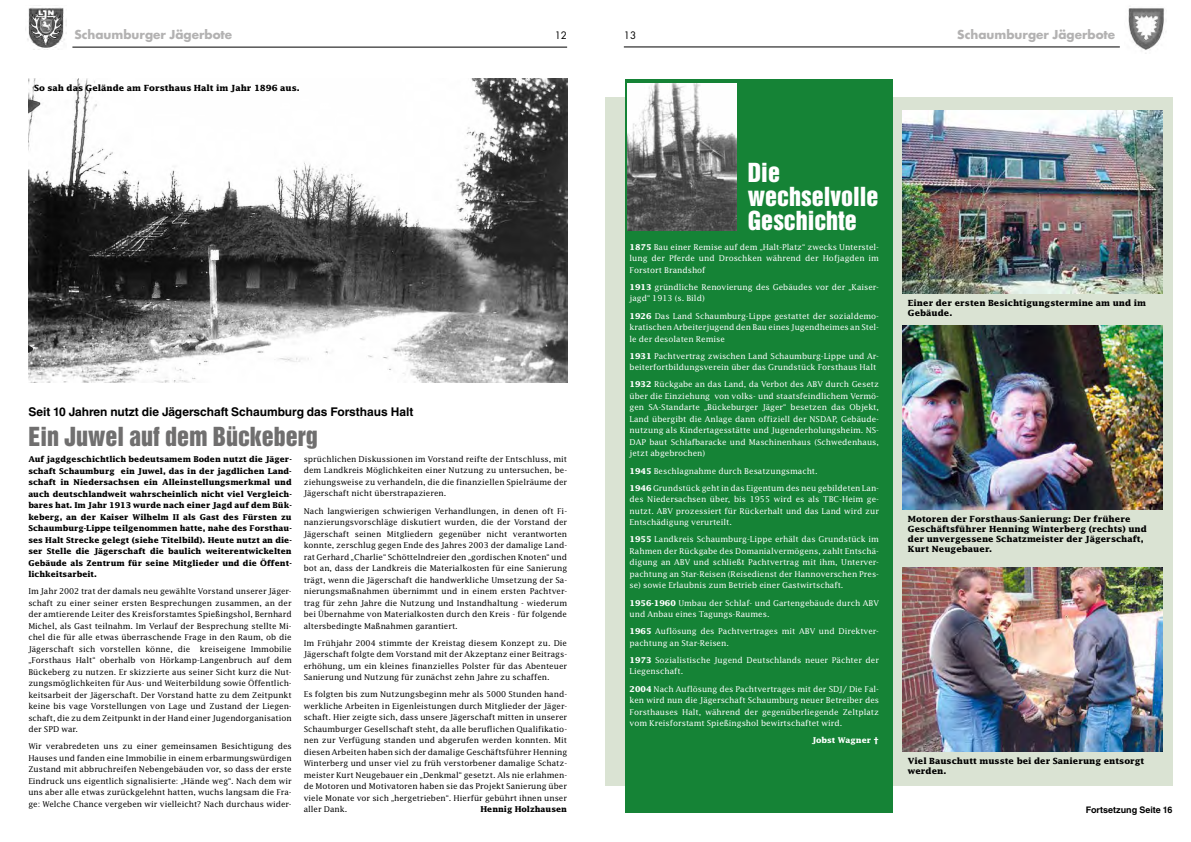
<style>
.page{position:relative;width:1191px;height:842px;background:#fff}
.page>*{position:absolute;margin:0;border:0;box-sizing:border-box;transform-origin:0 0}
.t1{font:24px/24px "Helvetica Inserat LT Std";color:#fff}
.t2{font:24px "Helvetica Inserat LT Std";color:#706f6f}
.t3{font:700 12px "Helvetica LT Std";color:#000}
.t4{font:700 12px "Futura Std";color:#b3b2b2}
.t5{font:10px "Futura Std";color:#000}
.t6{font:700 9px "Helvetica LT Std";color:#000}
.t7{font:700 8.5px/10px "Lucida Std";color:#000}
.t8{font:8px/11.5px "Lucida Std";color:#000;text-align:justify}
.t9{font:8px/11.5px "Lucida Std";color:#fff;text-align:justify}
.t10{font:700 8px/11.5px "Lucida Std";color:#000;text-align:justify}
.t11{font:700 8px "Lucida Std";color:#fff}
.s1{font-weight:700}
</style>
<div class="page">
<img style="left:27px;top:7px;width:40px;height:41px">
<hr style="left:72px;top:47px;width:495px;height:1px;background:#000">
<img style="left:1128px;top:8px;width:36px;height:46px">
<hr style="left:624px;top:47px;width:495px;height:1px;background:#000">
<div style="left:605px;top:97px;width:567px;height:688px;background:#dae3d3"></div>
<img style="left:28px;top:79px;width:539px;height:304px">
<img style="left:902px;top:110px;width:260px;height:184px">
<img style="left:902px;top:326px;width:260px;height:184px">
<img style="left:902px;top:567px;width:260px;height:184px">
<div style="left:625px;top:80px;width:267px;height:733px;background:#158336"></div>
<img style="left:627px;top:83px;width:109px;height:147px">
<h2 class="t4" style="left:74px;top:26px;width:159px">Schaumburger Jägerbote</h2>
<p class="t5" style="left:555px;top:29px;width:14px">12</p>
<p class="t5" style="left:624px;top:29px;width:14px">13</p>
<h2 class="t4" style="left:957px;top:26px;width:159px">Schaumburger Jägerbote</h2>
<p class="t7" style="left:34px;top:83px;width:267px">So sah das Gelände am Forsthaus Halt im Jahr 1896 aus.</p>
<h2 class="t3" style="left:28px;top:405px;width:386px">Seit 10 Jahren nutzt die Jägerschaft Schaumburg das Forsthaus Halt</h2>
<h1 class="t2" style="left:28px;top:422px;width:291px">Ein Juwel auf dem Bückeberg</h1>
<p class="t10" style="left:28px;top:453px;width:265px">Auf jagdgeschichtlich bedeutsamem Boden nutzt die Jäger&shy;schaft Schaumburg ein Juwel, das in der jagdlichen Land&shy;schaft in Niedersachsen ein Alleinstellungsmerkmal und auch deutschlandweit wahrscheinlich nicht viel Vergleich&shy;bares hat. Im Jahr 1913 wurde nach einer Jagd auf dem Büc&shy;keberg, an der Kaiser Wilhelm II als Gast des Fürsten zu Schaumburg-Lippe teilgenommen hatte, nahe des Forsthau&shy;ses Halt Strecke gelegt (siehe Titelbild). Heute nutzt an die&shy;ser Stelle die Jägerschaft die baulich weiterentwickelten Gebäude als Zentrum für seine Mitglieder und die Öffent&shy;lichkeitsarbeit.</p>
<p class="t8" style="left:28px;top:585px;width:265px">Im Jahr 2002 trat der damals neu gewählte Vorstand unserer Jäger&shy;schaft zu einer seiner ersten Besprechungen zusammen, an der der amtierende Leiter des Kreisforstamtes Spießingshol, Bernhard Michel, als Gast teilnahm. Im Verlauf der Besprechung stellte Mi&shy;chel die für alle etwas überraschende Frage in den Raum, ob die Jägerschaft sich vorstellen könne, die kreiseigene Immobilie „Forsthaus Halt“ oberhalb von Hörkamp-Langenbruch auf dem Bückeberg zu nutzen. Er skizzierte aus seiner Sicht kurz die Nut&shy;zungsmöglichkeiten für Aus- und Weiterbildung sowie Öffentlich&shy;keitsarbeit der Jägerschaft. Der Vorstand hatte zu dem Zeitpunkt keine bis vage Vorstellungen von Lage und Zustand der Liegen&shy;schaft, die zu dem Zeitpunkt in der Hand einer Jugendorganisation der SPD war.</p>
<p class="t8" style="left:28px;top:740px;width:265px">Wir verabredeten uns zu einer gemeinsamen Besichtigung des Hauses und fanden eine Immobilie in einem erbarmungswürdigen Zustand mit abbruchreifen Nebengebäuden vor, so dass der erste Eindruck uns eigentlich signalisierte: „Hände weg“. Nach dem wir uns aber alle etwas zurückgelehnt hatten, wuchs langsam die Fra&shy;ge: Welche Chance vergeben wir vielleicht? Nach durchaus wider-</p>
<p class="t8" style="left:304px;top:453px;width:265px">sprüchlichen Diskussionen im Vorstand reifte der Entschluss, mit dem Landkreis Möglichkeiten einer Nutzung zu untersuchen, be&shy;ziehungsweise zu verhandeln, die die finanziellen Spielräume der Jägerschaft nicht überstrapazieren.</p>
<p class="t8" style="left:304px;top:505px;width:265px">Nach langwierigen schwierigen Verhandlungen, in denen oft Fi&shy;nanzierungsvorschläge diskutiert wurden, die der Vorstand der Jägerschaft seinen Mitgliedern gegenüber nicht verantworten konnte, zerschlug gegen Ende des Jahres 2003 der damalige Land&shy;rat Gerhard „Charlie“ Schöttelndreier den „gordischen Knoten“ und bot an, dass der Landkreis die Materialkosten für eine Sanierung trägt, wenn die Jägerschaft die handwerkliche Umsetzung der Sa&shy;nierungsmaßnahmen übernimmt und in einem ersten Pachtver&shy;trag für zehn Jahre die Nutzung und Instandhaltung - wiederum bei Übernahme von Materialkosten durch den Kreis - für folgende altersbedingte Maßnahmen garantiert.</p>
<p class="t8" style="left:304px;top:637px;width:265px">Im Frühjahr 2004 stimmte der Kreistag diesem Konzept zu. Die Jägerschaft folgte dem Vorstand mit der Akzeptanz einer Beitrags&shy;erhöhung, um ein kleines finanzielles Polster für das Abenteuer Sanierung und Nutzung für zunächst zehn Jahre zu schaffen.</p>
<p class="t8" style="left:304px;top:689px;width:265px">Es folgten bis zum Nutzungsbeginn mehr als 5000 Stunden hand&shy;werkliche Arbeiten in Eigenleistungen durch Mitglieder der Jäger&shy;schaft. Hier zeigte sich, dass unsere Jägerschaft mitten in unserer Schaumburger Gesellschaft steht, da alle beruflichen Qualifikatio&shy;nen zur Verfügung standen und abgerufen werden konnten. Mit diesen Arbeiten haben sich der damalige Geschäftsführer Henning Winterberg und unser viel zu früh verstorbener damalige Schatz&shy;meister Kurt Neugebauer ein „Denkmal“ gesetzt. Als nie erlahmen&shy;de Motoren und Motivatoren haben sie das Projekt Sanierung über viele Monate vor sich „hergetrieben“. Hierfür gebührt ihnen unser aller Dank.</p>
<p class="t10" style="left:480px;top:804px;width:88px">Hennig Holzhausen</p>
<h1 class="t1" style="left:748px;top:161px;width:132px">Die wechselvolle<br>Geschichte</h1>
<p class="t9" style="left:629px;top:241px;width:251px"><span class="s1">1875</span> Bau einer Remise auf dem „Halt-Platz“ zwecks Unterstel&shy;lung der Pferde und Droschken während der Hofjagden im Forstort Brandshof</p>
<p class="t9" style="left:629px;top:281px;width:251px"><span class="s1">1913</span> gründliche Renovierung des Gebäudes vor der „Kaiser&shy;jagd“ 1913 (s. Bild)</p>
<p class="t9" style="left:629px;top:310px;width:251px"><span class="s1">1926</span> Das Land Schaumburg-Lippe gestattet der sozialdemo&shy;kratischen Arbeiterjugend den Bau eines Jugendheimes an Stel&shy;le der desolaten Remise</p>
<p class="t9" style="left:629px;top:350px;width:251px"><span class="s1">1931</span> Pachtvertrag zwischen Land Schaumburg-Lippe und Ar&shy;beiterfortbildungsverein über das Grundstück Forsthaus Halt</p>
<p class="t9" style="left:629px;top:379px;width:251px"><span class="s1">1932</span> Rückgabe an das Land, da Verbot des ABV durch Gesetz über die Einziehung von volks- und staatsfeindlichem Vermö&shy;gen SA-Standarte „Bückeburger Jäger“ besetzen das Objekt, Land übergibt die Anlage dann offiziell der NSDAP, Gebäude&shy;nutzung als Kindertagesstätte und Jugenderholungsheim. NS-DAP baut Schlafbaracke und Maschinenhaus (Schwedenhaus, jetzt abgebrochen)</p>
<p class="t9" style="left:629px;top:462px;width:251px;line-height:17.2px"><span class="s1">1945</span> Beschlagnahme durch Besatzungsmacht.<br><span class="s1">1946</span> Grundstück geht in das Eigentum des neu gebildeten Lan-</p>
<p class="t9" style="left:629px;top:493px;width:251px">des Niedersachsen über, bis 1955 wird es als TBC-Heim ge&shy;nutzt. ABV prozessiert für Rückerhalt und das Land wird zur Entschädigung verurteilt.</p>
<p class="t9" style="left:629px;top:534px;width:251px"><span class="s1">1955</span> Landkreis Schaumburg-Lippe erhält das Grundstück im Rahmen der Rückgabe des Domanialvermögens, zahlt Entschä&shy;digung an ABV und schließt Pachtvertrag mit ihm, Unterver&shy;pachtung an Star-Reisen (Reisedienst der Hannoverschen Pres&shy;se) sowie Erlaubnis zum Betrieb einer Gastwirtschaft.</p>
<p class="t9" style="left:629px;top:597px;width:251px"><span class="s1">1956-1960</span> Umbau der Schlaf- und Gartengebäude durch ABV und Anbau eines Tagungs-Raumes.</p>
<p class="t9" style="left:629px;top:625px;width:251px"><span class="s1">1965</span> Auflösung des Pachtvertrages mit ABV und Direktver&shy;pachtung an Star-Reisen.</p>
<p class="t9" style="left:629px;top:654px;width:251px"><span class="s1">1973</span> Sozialistische Jugend Deutschlands neuer Pächter der<br>Liegenschaft.</p>
<p class="t9" style="left:629px;top:683px;width:251px"><span class="s1">2004</span> Nach Auflösung des Pachtvertrages mit der SDJ/ Die Fal&shy;ken wird nun die Jägerschaft Schaumburg neuer Betreiber des Forsthauses Halt, während der gegenüberliegende Zeltplatz vom Kreisforstamt Spießingshol bewirtschaftet wird.</p>
<p class="t11" style="left:812px;top:735px;width:68px">Jobst Wagner †</p>
<p class="t7" style="left:908px;top:298px;width:239px">Einer der ersten Besichtigungstermine am und im<br>Gebäude.</p>
<p class="t7" style="left:908px;top:514px;width:240px">Motoren der Forsthaus-Sanierung: Der frühere Geschäftsführer Henning Winterberg (rechts) und der unvergessene Schatzmeister der Jägerschaft, Kurt Neugebauer.</p>
<p class="t7" style="left:908px;top:755px;width:238px">Viel Bauschutt musste bei der Sanierung entsorgt werden.</p>
<p class="t6" style="left:1085px;top:805px;width:88px">Fortsetzung Seite 16</p>
</div>
